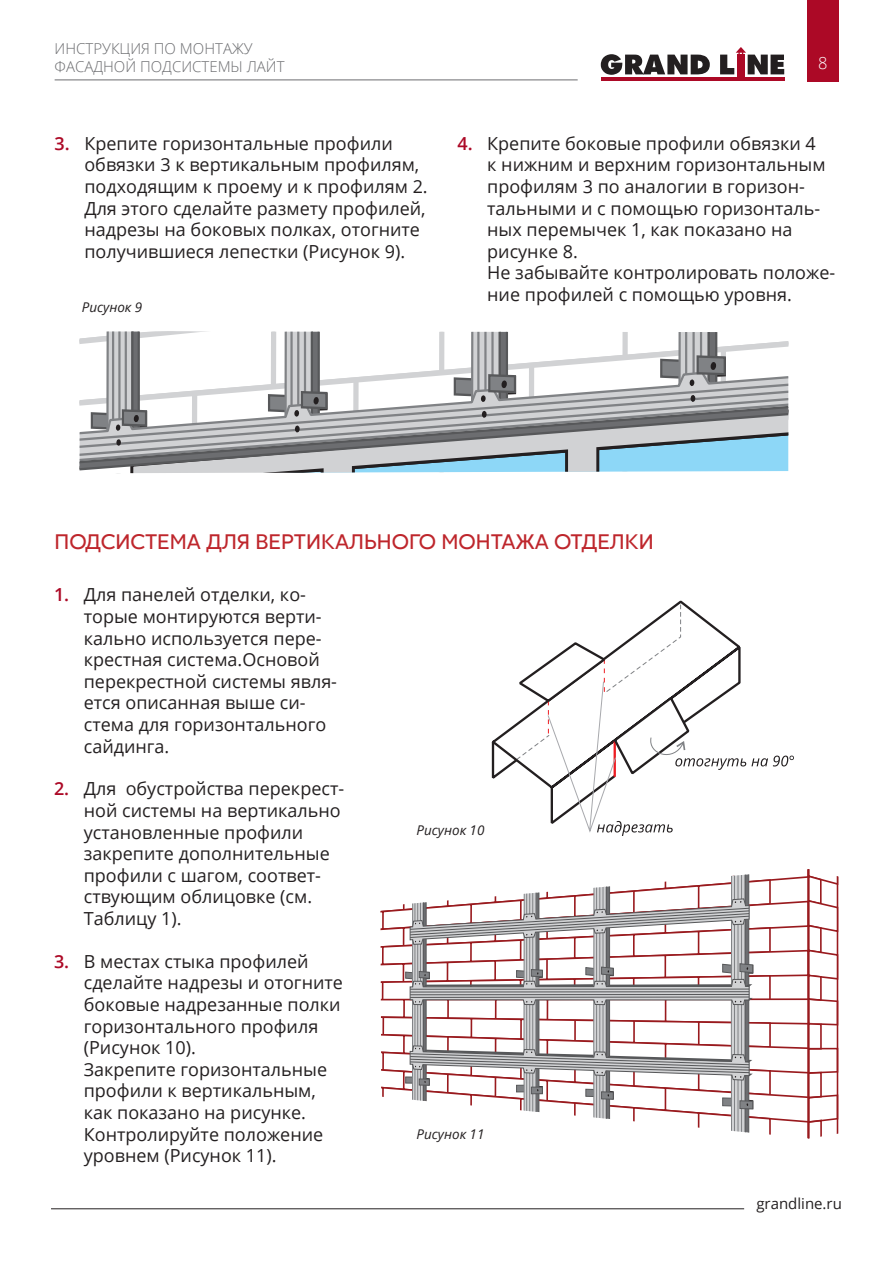
<style>
.page{position:relative;width:893px;height:1263px;background:#fff}
.page>*{position:absolute;margin:0;border:0;box-sizing:border-box;transform-origin:0 0}
.t1{font:21px "Red Ring";color:#be262c}
.t2{font:18px/21.6px "Open Sans";color:#231f20}
.t3{font:300 16.5px "Open Sans";color:#fff}
.t4{font:300 15px/18px "Open Sans";color:#6c6d70}
.t5{font:15px "Open Sans";color:#231f20}
.t6{font:italic 13.35px "Open Sans";color:#231f20}
.s1{font-weight:600;color:#ac0926}
</style>
<div class="page">
<div style="left:807px;top:0;width:31px;height:81px;background:#ac0926"></div>
<div style="left:737px;top:55px;width:7px;height:24px;background:#ac0926"></div>
<hr style="left:601px;top:77px;width:183px;height:3px;background:#ac0926">
<svg style="left:601px;top:54px;width:109px;height:21px"></svg>
<svg style="left:720px;top:47px;width:64px;height:27px"></svg>
<hr style="left:55px;top:80px;width:523px;height:1px;background:#6c6d70">
<hr style="left:51px;top:1208px;width:693px;height:1px;background:#231f20">
<svg style="left:80px;top:331px;width:708px;height:142px"></svg>
<svg style="left:381px;top:869px;width:458px;height:270px"></svg>
<svg style="left:491px;top:601px;width:303px;height:235px"></svg>
<p class="t4" style="left:55px;top:39px;width:232px">ИНСТРУКЦИЯ ПО МОНТАЖУ<br>ФАСАДНОЙ ПОДСИСТЕМЫ ЛАЙТ</p>
<p class="t3" style="left:818px;top:52px;width:11px">8</p>
<p class="t2" style="left:84px;top:132px;width:345px;text-indent:-30px"><span class="s1">3.</span> Крепите горизонтальные профили обвязки 3 к вертикальным профилям, подходящим к проему и к профилям 2.<br>Для этого сделайте размету профилей, надрезы на боковых полках, отогните получившиеся лепестки (Рисунок 9).</p>
<p class="t2" style="left:487px;top:132px;width:350px;text-indent:-30px"><span class="s1">4.</span> Крепите боковые профили обвязки 4<br>к нижним и верхним горизонтальным профилям 3 по аналогии в горизон&shy;тальными и с помощью горизонталь&shy;ных перемычек 1, как показано на рисунке 8.<br>Не забывайте контролировать положе&shy;ние профилей с помощью уровня.</p>
<p class="t6" style="left:82px;top:298px;width:62px">Рисунок 9</p>
<p class="t1" style="left:55px;top:528px;width:600px">ПОДСИСТЕМА ДЛЯ ВЕРТИКАЛЬНОГО МОНТАЖА ОТДЕЛКИ</p>
<p class="t2" style="left:84px;top:583px;width:255px;text-indent:-30px"><span class="s1">1.</span> Для панелей отделки, ко&shy;торые монтируются верти&shy;кально используется пере&shy;крестная система.Основой перекрестной системы явля&shy;ется описанная выше си&shy;стема для горизонтального сайдинга.</p>
<p class="t2" style="left:84px;top:777px;width:262px;text-indent:-30px"><span class="s1">2.</span> Для обустройства перекрест&shy;ной системы на вертикально установленные профили закрепите дополнительные профили с шагом, соответ&shy;ствующим облицовке (см.<br>Таблицу 1).</p>
<p class="t2" style="left:84px;top:950px;width:261px;text-indent:-30px"><span class="s1">3.</span> В местах стыка профилей сделайте надрезы и отогните боковые надрезанные полки горизонтального профиля (Рисунок 10).<br>Закрепите горизонтальные профили к вертикальным, как показано на рисунке.<br>Контролируйте положение уровнем (Рисунок 11).</p>
<p class="t6" style="left:417px;top:821px;width:69px">Рисунок 10</p>
<p class="t6" style="left:417px;top:1125px;width:69px">Рисунок 11</p>
<p class="t5" style="left:756px;top:1193px;width:87px">grandline.ru</p>
</div>
